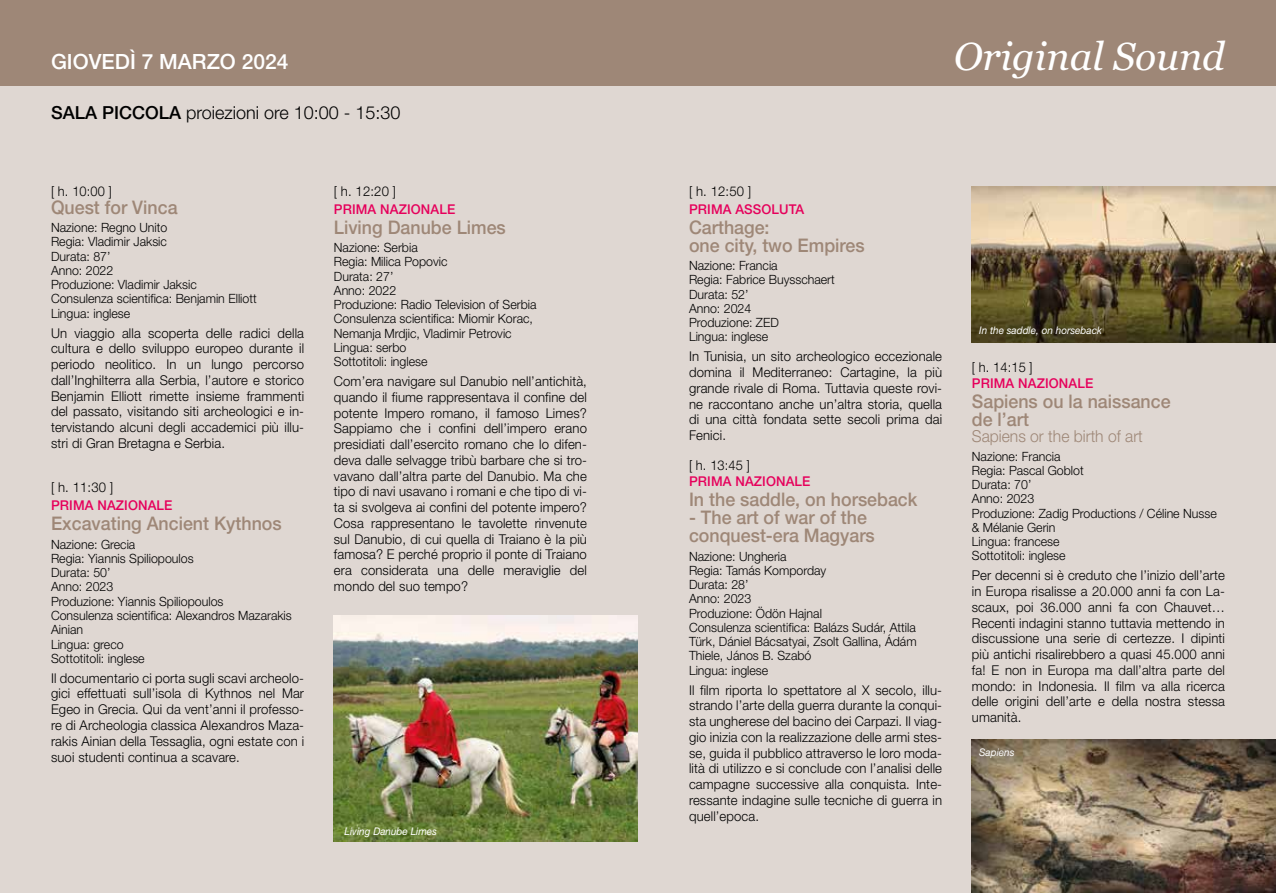
<style>
.page{position:relative;width:1276px;height:893px;background:#dfd7d2}
.page>*{position:absolute;margin:0;border:0;box-sizing:border-box;transform-origin:0 0}
.t1{font:italic 39px "Georgia";color:#fff}
.t2{font:500 21px "Helvetica Neue LT Std";color:#fff}
.t3{font:500 18.75px/18px "Helvetica Neue LT Std";color:#9e8777;scale:.95 1}
.t4{font:300 18px "Helvetica Neue LT Std";color:#000}
.t5{font:300 16.5px "Helvetica Neue LT Std";color:#9e8777;scale:.95 1}
.t6{font:300 13.5px/15.8px "Helvetica Neue LT Std";letter-spacing:.01em;color:#000;text-align:justify}
.t7{font:500 13.5px "Helvetica Neue LT Std";letter-spacing:.01em;color:#e6005b}
.t8{font:300 13.5px "Helvetica Neue LT Std";letter-spacing:.01em;color:#000;scale:.95 1}
.t9{font:300 12.75px/14.2px "Helvetica Neue LT Std";color:#000}
.t10{font:italic 10.5px "Helvetica Neue LT Std";color:#fff;scale:.95 1}
.s1{font-weight:500}
</style>
<div class="page">
<div style="left:0;top:0;width:1276px;height:85px;background:#9e8777"></div>
<img style="left:972px;top:186px;width:304px;height:156px">
<img style="left:972px;top:740px;width:304px;height:153px">
<img style="left:334px;top:616px;width:304px;height:226px">
<h2 class="t2" style="left:51px;top:49px;width:239px">GIOVEDÌ 7 MARZO 2024</h2>
<h3 class="t4" style="left:51px;top:102px;width:351px"><span class="s1">SALA PICCOLA</span> proiezioni ore 10:00 - 15:30</h3>
<p class="t8" style="left:51px;top:183px;width:66px">[ h. 10:00 ]</p>
<h3 class="t3" style="left:51px;top:198px;width:135px">Quest for Vinca</h3>
<p class="t9" style="left:51px;top:220px;width:207px">Nazione: Regno Unito<br>Regia: Vladimir Jaksic<br>Durata: 87’<br>Anno: 2022<br>Produzione: Vladimir Jaksic<br>Consulenza scientifica: Benjamin Elliott<br>Lingua: inglese</p>
<p class="t6" style="left:51px;top:325px;width:255px">Un viaggio alla scoperta delle radici della cultura e dello sviluppo europeo durante il periodo neolitico. In un lungo percorso dall’Inghilterra alla Serbia, l’autore e storico Benjamin Elliott rimette insieme frammenti del passato, visitando siti archeologici e in&shy;tervistando alcuni degli accademici più illu&shy;stri di Gran Bretagna e Serbia.</p>
<p class="t6" style="left:51px;top:479px;width:64px">[ h. 11:30 ]</p>
<p class="t7" style="left:51px;top:497px;width:123px">PRIMA NAZIONALE</p>
<h3 class="t3" style="left:51px;top:514px;width:244px">Excavating Ancient Kythnos</h3>
<p class="t9" style="left:51px;top:537px;width:242px">Nazione: Grecia<br>Regia: Yiannis Spiliopoulos<br>Durata: 50’<br>Anno: 2023<br>Produzione: Yiannis Spiliopoulos<br>Consulenza scientifica: Alexandros Mazarakis<br>Ainian<br>Lingua: greco<br>Sottotitoli: inglese</p>
<p class="t6" style="left:51px;top:670px;width:254px">Il documentario ci porta sugli scavi archeolo&shy;gici effettuati sull’isola di Kythnos nel Mar Egeo in Grecia. Qui da vent’anni il professo&shy;re di Archeologia classica Alexandros Maza&shy;rakis Ainian della Tessaglia, ogni estate con i suoi studenti continua a scavare.</p>
<p class="t6" style="left:334px;top:183px;width:64px">[ h. 12:20 ]</p>
<p class="t7" style="left:334px;top:201px;width:123px">PRIMA NAZIONALE</p>
<h3 class="t3" style="left:334px;top:218px;width:182px">Living Danube Limes</h3>
<p class="t9" style="left:334px;top:240px;width:204px">Nazione: Serbia<br>Regia: Milica Popovic<br>Durata: 27’<br>Anno: 2022<br>Produzione: Radio Television of Serbia<br>Consulenza scientifica: Miomir Korac,<br>Nemanja Mrdjic, Vladimir Petrovic<br>Lingua: serbo<br>Sottotitoli: inglese</p>
<p class="t6" style="left:334px;top:373px;width:255px">Com’era navigare sul Danubio nell’antichità, quando il fiume rappresentava il confine del potente Impero romano, il famoso Limes?<br>Sappiamo che i confini dell’impero erano presidiati dall’esercito romano che lo difen&shy;deva dalle selvagge tribù barbare che si tro&shy;vavano dall’altra parte del Danubio. Ma che tipo di navi usavano i romani e che tipo di vi&shy;ta si svolgeva ai confini del potente impero?<br>Cosa rappresentano le tavolette rinvenute sul Danubio, di cui quella di Traiano è la più famosa? E perché proprio il ponte di Traiano era considerata una delle meraviglie del mondo del suo tempo?</p>
<p class="t10" style="left:344px;top:824px;width:99px">Living Danube Limes</p>
<h1 class="t1" style="left:953px;top:34px;width:273px">Original Sound</h1>
<p class="t6" style="left:689px;top:183px;width:64px">[ h. 12:50 ]</p>
<p class="t7" style="left:689px;top:201px;width:117px">PRIMA ASSOLUTA</p>
<h3 class="t3" style="left:689px;top:218px;width:186px">Carthage:<br>one city, two Empires</h3>
<p class="t9" style="left:689px;top:258px;width:147px">Nazione: Francia<br>Regia: Fabrice Buysschaert<br>Durata: 52’<br>Anno: 2024<br>Produzione: ZED<br>Lingua: inglese</p>
<p class="t6" style="left:689px;top:348px;width:255px">In Tunisia, un sito archeologico eccezionale domina il Mediterraneo: Cartagine, la più grande rivale di Roma. Tuttavia queste rovi&shy;ne raccontano anche un’altra storia, quella di una città fondata sette secoli prima dai Fenici.</p>
<p class="t8" style="left:689px;top:457px;width:66px">[ h. 13:45 ]</p>
<p class="t7" style="left:689px;top:473px;width:123px">PRIMA NAZIONALE</p>
<h3 class="t3" style="left:689px;top:490px;width:242px">In the saddle, on horseback</h3>
<h3 class="t3" style="left:689px;top:508px;width:197px">- The art of war of the conquest-era Magyars</h3>
<p class="t9" style="left:689px;top:549px;width:229px">Nazione: Ungheria<br>Regia: Tamás Komporday<br>Durata: 28’<br>Anno: 2023<br>Produzione: Ödön Hajnal<br>Consulenza scientifica: Balázs Sudár, Attila<br>Türk, Dániel Bácsatyai, Zsolt Gallina, Ádám<br>Thiele, János B. Szabó<br>Lingua: inglese</p>
<p class="t6" style="left:689px;top:682px;width:254px">Il film riporta lo spettatore al X secolo, illu&shy;strando l’arte della guerra durante la conqui&shy;sta ungherese del bacino dei Carpazi. Il viag&shy;gio inizia con la realizzazione delle armi stes&shy;se, guida il pubblico attraverso le loro moda&shy;lità di utilizzo e si conclude con l’analisi delle campagne successive alla conquista. Inte&shy;ressante indagine sulle tecniche di guerra in quell’epoca.</p>
<p class="t10" style="left:979px;top:324px;width:131px">In the saddle, on horseback</p>
<p class="t8" style="left:972px;top:359px;width:66px">[ h. 14:15 ]</p>
<p class="t7" style="left:972px;top:375px;width:123px">PRIMA NAZIONALE</p>
<h3 class="t3" style="left:972px;top:392px;width:211px">Sapiens ou la naissance de l’art</h3>
<p class="t5" style="left:972px;top:426px;width:182px">Sapiens or the birth of art</p>
<p class="t9" style="left:972px;top:449px;width:246px">Nazione: Francia<br>Regia: Pascal Goblot<br>Durata: 70’<br>Anno: 2023<br>Produzione: Zadig Productions / Céline Nusse &amp; Mélanie Gerin<br>Lingua: francese<br>Sottotitoli: inglese</p>
<p class="t6" style="left:972px;top:567px;width:255px">Per decenni si è creduto che l’inizio dell’arte in Europa risalisse a 20.000 anni fa con La&shy;scaux, poi 36.000 anni fa con Chauvet… Recenti indagini stanno tuttavia mettendo in discussione una serie di certezze. I dipinti più antichi risalirebbero a quasi 45.000 anni fa! E non in Europa ma dall’altra parte del mondo: in Indonesia. Il film va alla ricerca delle origini dell’arte e della nostra stessa umanità.</p>
<p class="t10" style="left:979px;top:746px;width:39px">Sapiens</p>
</div>
